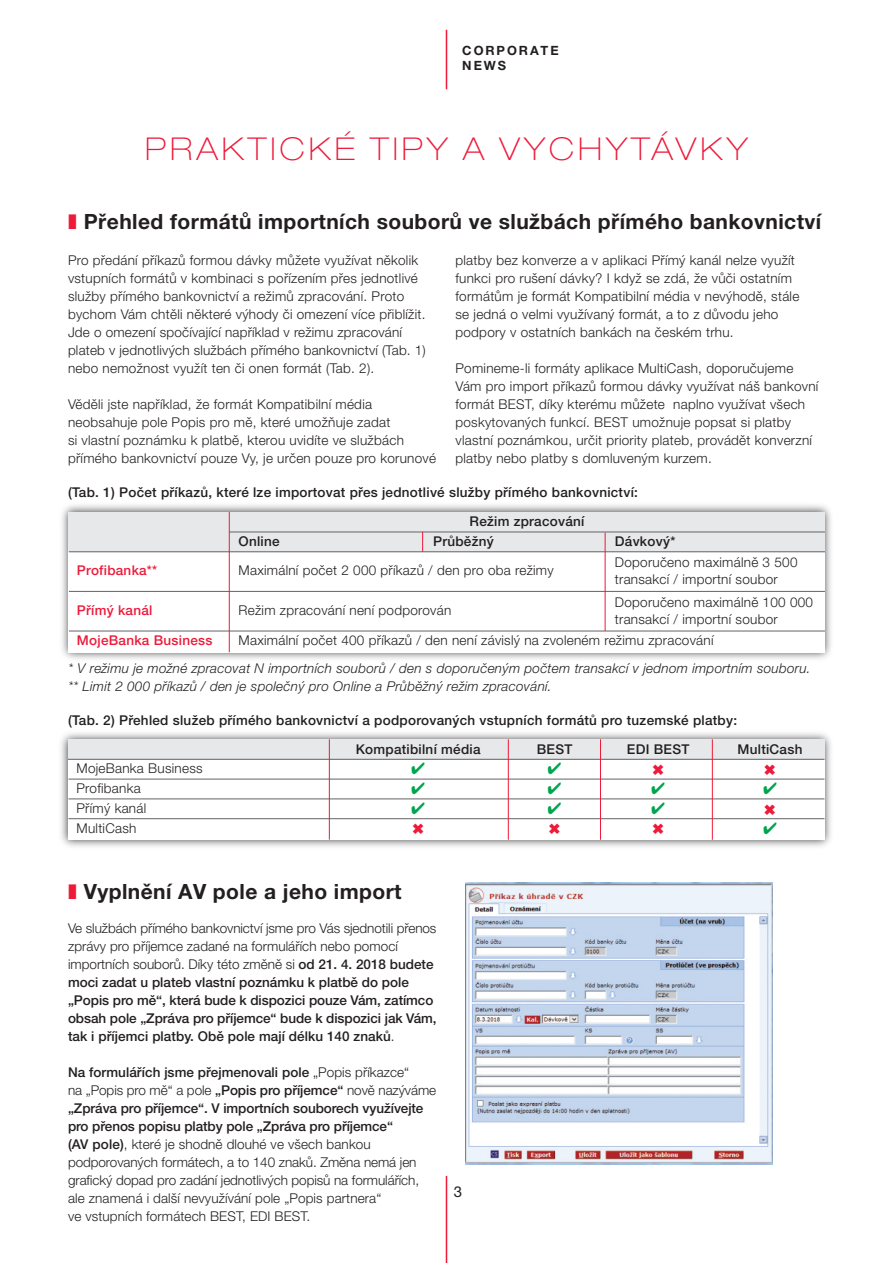
<style>
.page{position:relative;width:893px;height:1263px;background:#fff}
.page>*{position:absolute;margin:0;border:0;box-sizing:border-box;transform-origin:0 0}
.t1{font:100 expanded 31.5px "Helvetica Neue LT Pro";letter-spacing:.125em;color:#ed1a3a}
.t2{font:700 21px "Helvetica Neue LT Pro";letter-spacing:.02em;color:#231f20}
.t3{font:15px "Helvetica Neue LT Pro";color:#231f20}
.t4{font:300 13.5px/18px "Helvetica Neue LT Pro";letter-spacing:.02em;color:#231f20}
.t5{font:300 13.5px/18px "Helvetica Neue LT Pro";letter-spacing:-.005em;color:#231f20}
.t6{font:500 13.5px/18px "Helvetica Neue LT Pro";letter-spacing:-.005em;color:#231f20}
.t7{font:500 13.5px "Helvetica Neue LT Pro";letter-spacing:.02em;color:#231f20}
.t8{font:italic 300 13.5px/18px "Helvetica Neue LT Pro";letter-spacing:.02em;color:#231f20}
.t9{font:500 13.5px "Helvetica Neue LT Pro";letter-spacing:.02em;color:#ed1a3a}
.t10{font:700 12.75px/15.3px "Helvetica Neue LT Pro";letter-spacing:.15em;color:#231f20}
.s1{color:#ed1a3a}
.s2{font-weight:300}
.s3{font-weight:500}
</style>
<div class="page">
<hr style="left:446px;top:30px;width:1px;height:59px;background:#ed1a3a">
<hr style="left:446px;top:1176px;width:1px;height:87px;background:#ed1a3a">
<img style="left:62px;top:505px;width:769px;height:154px">
<div style="left:69px;top:512px;width:756px;height:140px;background:#fff"></div>
<div style="left:69px;top:512px;width:756px;height:40px;background:#e7e8e9"></div>
<hr style="left:229px;top:532px;width:596px;height:1px;background:#636366">
<hr style="left:69px;top:551px;width:756px;height:1px;background:#636366">
<hr style="left:69px;top:591px;width:756px;height:1px;background:#636366">
<hr style="left:69px;top:631px;width:756px;height:1px;background:#636366">
<hr style="left:229px;top:512px;width:1px;height:140px;background:#ed1a3a">
<svg style="left:422px;top:532px;width:1px;height:20px"></svg>
<hr style="left:605px;top:532px;width:1px;height:99px;background:#ed1a3a">
<img style="left:61px;top:733px;width:770px;height:114px">
<div style="left:68px;top:739px;width:756px;height:101px;background:#fff"></div>
<div style="left:68px;top:739px;width:756px;height:20px;background:#e7e8e9"></div>
<hr style="left:68px;top:759px;width:756px;height:1px;background:#636366">
<hr style="left:68px;top:779px;width:756px;height:1px;background:#636366">
<hr style="left:68px;top:798px;width:756px;height:1px;background:#636366">
<hr style="left:68px;top:818px;width:756px;height:1px;background:#636366">
<hr style="left:329px;top:739px;width:1px;height:101px;background:#ed1a3a">
<hr style="left:508px;top:739px;width:1px;height:101px;background:#ed1a3a">
<hr style="left:600px;top:739px;width:1px;height:101px;background:#ed1a3a">
<hr style="left:712px;top:739px;width:1px;height:101px;background:#ed1a3a">
<img style="left:465px;top:882px;width:307px;height:282px">
<p class="t10" style="left:462px;top:43px;width:98px">Corporate news</p>
<h1 class="t1" style="left:145px;top:138px;width:604px">PRAKTICKÉ TIPY A VYCHYTÁVKY</h1>
<h2 class="t2" style="left:68px;top:214px;width:755px"><span class="s1">❚</span> Přehled formátů importních souborů ve službách přímého bankovnictví</h2>
<p class="t4" style="left:68px;top:252px;width:359px">Pro předání příkazů formou dávky můžete využívat několik vstupních formátů v kombinaci s pořízením přes jednotlivé služby přímého bankovnictví a režimů zpracování. Proto bychom Vám chtěli některé výhody či omezení více přiblížit.<br>Jde o omezení spočívající například v režimu zpracování plateb v jednotlivých službách přímého bankovnictví (Tab. 1) nebo nemožnost využít ten či onen formát (Tab. 2).</p>
<p class="t4" style="left:68px;top:396px;width:370px">Věděli jste například, že formát Kompatibilní média neobsahuje pole Popis pro mě, které umožňuje zadat<br>si vlastní poznámku k platbě, kterou uvidíte ve službách přímého bankovnictví pouze Vy, je určen pouze pro korunové</p>
<p class="t4" style="left:455px;top:252px;width:345px">platby bez konverze a v aplikaci Přímý kanál nelze využít funkci pro rušení dávky? I když se zdá, že vůči ostatním formátům je formát Kompatibilní média v nevýhodě, stále se jedná o velmi využívaný formát, a to z důvodu jeho podpory v ostatních bankách na českém trhu.</p>
<p class="t4" style="left:455px;top:360px;width:364px">Pomineme-li formáty aplikace MultiCash, doporučujeme Vám pro import příkazů formou dávky využívat náš bankovní formát BEST, díky kterému můžete naplno využívat všech poskytovaných funkcí. BEST umožnuje popsat si platby vlastní poznámkou, určit priority plateb, provádět konverzní platby nebo platby s domluveným kurzem.</p>
<p class="t7" style="left:68px;top:487px;width:571px">(Tab. 1) Počet příkazů, které lze importovat přes jednotlivé služby přímého bankovnictví:</p>
<p class="t7" style="left:470px;top:517px;width:116px">Režim zpracování</p>
<p class="t7" style="left:239px;top:536px;width:43px">Online</p>
<p class="t7" style="left:433px;top:536px;width:62px">Průběžný</p>
<p class="t7" style="left:615px;top:536px;width:62px">Dávkový*</p>
<p class="t9" style="left:77px;top:565px;width:82px">Profibanka**</p>
<p class="t4" style="left:239px;top:562px;width:317px">Maximální počet 2 000 příkazů / den pro oba režimy</p>
<p class="t4" style="left:615px;top:555px;width:184px;line-height:16.8px">Doporučeno maximálně 3 500 transakcí / importní soubor</p>
<p class="t9" style="left:77px;top:605px;width:77px">Přímý kanál</p>
<p class="t4" style="left:239px;top:602px;width:214px">Režim zpracování není podporován</p>
<p class="t4" style="left:615px;top:595px;width:200px;line-height:16.8px">Doporučeno maximálně 100 000 transakcí / importní soubor</p>
<p class="t9" style="left:77px;top:635px;width:137px">MojeBanka Business</p>
<p class="t4" style="left:239px;top:633px;width:476px">Maximální počet 400 příkazů / den není závislý na zvoleném režimu zpracování</p>
<p class="t8" style="left:68px;top:660px;width:744px">* V režimu je možné zpracovat N importních souborů / den s doporučeným počtem transakcí v jednom importním souboru. ** Limit 2 000 příkazů / den je společný pro Online a Průběžný režim zpracování.</p>
<p class="t7" style="left:68px;top:715px;width:671px">(Tab. 2) Přehled služeb přímého bankovnictví a podporovaných vstupních formátů pro tuzemské platby:</p>
<p class="t4" style="left:77px;top:761px;width:128px">MojeBanka Business</p>
<p class="t4" style="left:77px;top:781px;width:66px">Profibanka</p>
<p class="t4" style="left:77px;top:800px;width:71px">Přímý kanál</p>
<p class="t4" style="left:77px;top:820px;width:61px">MultiCash</p>
<p class="t7" style="left:356px;top:744px;width:126px">Kompatibilní média</p>
<p class="t7" style="left:537px;top:744px;width:37px">BEST</p>
<p class="t7" style="left:627px;top:744px;width:64px">EDI BEST</p>
<p class="t7" style="left:737px;top:744px;width:66px">MultiCash</p>
<h2 class="t2" style="left:68px;top:884px;width:335px"><span class="s1">❚</span> vyplnění av pole a jeho import</h2>
<p class="t6" style="left:68px;top:921px;width:370px"><span class="s2">Ve službách přímého bankovnictví jsme pro Vás sjednotili přenos zprávy pro příjemce zadané na formulářích nebo pomocí importních souborů. Díky této změně si</span> od 21. 4. 2018 budete moci zadat u plateb vlastní poznámku k platbě do pole „Popis pro mě“, která bude k dispozici pouze Vám, zatímco obsah pole „Zpráva pro příjemce“ bude k dispozici jak Vám, tak i příjemci platby. Obě pole mají délku 140 znaků<span class="s2">.</span></p>
<p class="t5" style="left:68px;top:1065px;width:370px"><span class="s3">Na formulářích jsme přejmenovali pole</span> „Popis příkazce“<br>na „Popis pro mě“ a pole <span class="s3">„Popis pro příjemce“</span> nově nazýváme <span class="s3">„Zpráva pro příjemce“. V importních souborech využívejte pro přenos popisu platby pole „Zpráva pro příjemce“<br>(AV pole)</span>, které je shodně dlouhé ve všech bankou podporovaných formátech, a to 140 znaků. Změna nemá jen grafický dopad pro zadání jednotlivých popisů na formulářích, ale znamená i další nevyužívání pole „Popis partnera“<br>ve vstupních formátech BEST, EDI BEST.</p>
<p class="t3" style="left:454px;top:1186px;width:10px">3</p>
</div>
